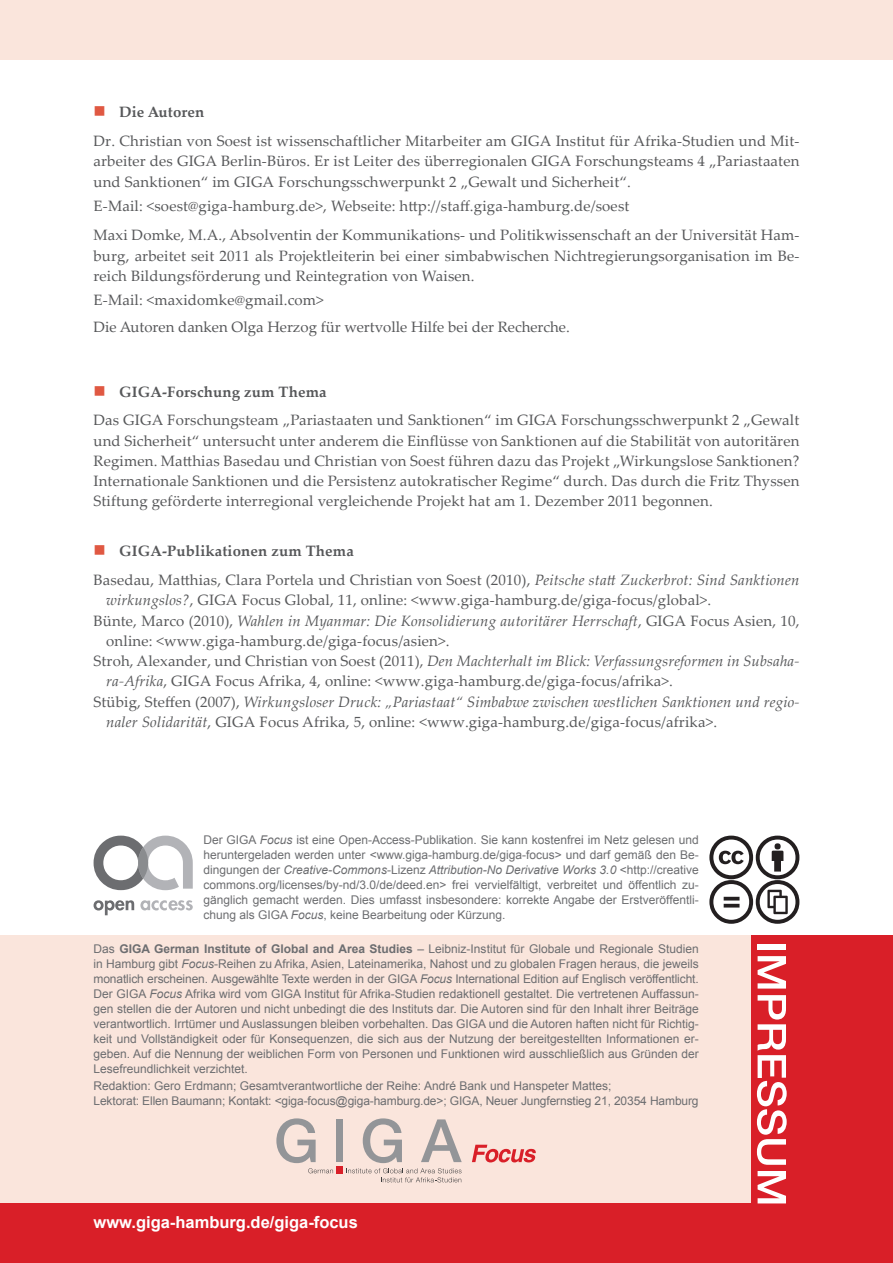
<style>
.page{position:relative;width:893px;height:1263px;background:#fff}
.page>*{position:absolute;margin:0;border:0;box-sizing:border-box;transform-origin:0 0}
.foc__text_fusszeile{font:700 16.5px "Arial";color:#fff}
.foc__letzte_seite_fl{font:15px/20.2px "Palatino Linotype";letter-spacing:.01em;color:#57585a;text-align:justify}
.foc__letzte_seite_li{font:15px/20.2px "Palatino Linotype";letter-spacing:.01em;color:#57585a}
.foc__letzte_seite_li-2{font:italic 15px/20.2px "Palatino Linotype";letter-spacing:.01em;color:#57585a}
.foc__letzte_seite_e{font:15px "Palatino Linotype";letter-spacing:.01em;color:#57585a}
.foc__letzte_seite_au{font:700 15px "Palatino Linotype";letter-spacing:.01em;color:#57585a}
.foc__letzte_seite_im{font:12px/15px "Arial";color:#6c6d70;text-align:justify}
.s1{font-style:italic}
.s2{font-style:normal}
.s3{font-weight:700}
</style>
<div class="page">
<svg style="left:94px;top:836px;width:99px;height:54px"></svg>
<svg style="left:94px;top:900px;width:40px;height:15px"></svg>
<svg style="left:140px;top:900px;width:53px;height:10px"></svg>
<div style="left:0;top:935px;width:893px;height:328px;background:#fae5dc"></div>
<div style="left:752px;top:935px;width:141px;height:328px;background:#d91f28"></div>
<div style="left:758px;top:944px;width:28px;height:5px;background:#fff"></div>
<svg style="left:758px;top:956px;width:28px;height:32px"></svg>
<svg style="left:757px;top:995px;width:30px;height:170px"></svg>
<svg style="left:758px;top:1171px;width:28px;height:32px"></svg>
<div style="left:0;top:0;width:893px;height:60px;background:#fae5dc"></div>
<div style="left:336px;top:1119px;width:7px;height:43px;background:#939598"></div>
<svg style="left:276px;top:1118px;width:57px;height:55px"></svg>
<svg style="left:346px;top:1118px;width:116px;height:64px"></svg>
<div style="left:336px;top:1166px;width:7px;height:7px;background:#d91f28"></div>
<svg style="left:472px;top:1145px;width:64px;height:17px"></svg>
<div style="left:0;top:1203px;width:753px;height:60px;background:#d91f28"></div>
<svg style="left:709px;top:836px;width:90px;height:88px"></svg>
<p class="foc__letzte_seite_au" style="left:119px;top:102px;width:87px">Die Autoren</p>
<p class="foc__letzte_seite_fl" style="left:94px;top:130px;width:707px">Dr. Christian von Soest ist wissenschaftlicher Mitarbeiter am GIGA Institut für Afrika-Studien und Mit&shy;arbeiter des GIGA Berlin-Büros. Er ist Leiter des überregionalen GIGA Forschungsteams 4 „Pariastaaten und Sanktionen“ im GIGA Forschungsschwerpunkt 2 „Gewalt und Sicherheit“.</p>
<p class="foc__letzte_seite_e" style="left:94px;top:195px;width:537px">E-Mail: &lt;soest@giga-hamburg.de&gt;, Webseite: http://staff.giga-hamburg.de/soest</p>
<p class="foc__letzte_seite_fl" style="left:94px;top:224px;width:707px">Maxi Domke, M.A., Absolventin der Kommunikations- und Politikwissenschaft an der Universität Ham&shy;burg, arbeitet seit 2011 als Projektleiterin bei einer simbabwischen Nichtregierungsorganisation im Be&shy;reich Bildungsförderung und Reintegration von Waisen.</p>
<p class="foc__letzte_seite_e" style="left:94px;top:290px;width:232px">E-Mail: &lt;maxidomke@gmail.com&gt;</p>
<p class="foc__letzte_seite_fl" style="left:94px;top:316px;width:478px">Die Autoren danken Olga Herzog für wertvolle Hilfe bei der Recherche.</p>
<p class="foc__letzte_seite_au" style="left:119px;top:381px;width:209px">GIGA-Forschung zum Thema</p>
<p class="foc__letzte_seite_fl" style="left:94px;top:409px;width:707px">Das GIGA Forschungsteam „Pariastaaten und Sanktionen“ im GIGA Forschungsschwerpunkt 2 „Gewalt und Sicherheit“ untersucht unter anderem die Einflüsse von Sanktionen auf die Stabilität von autoritären Regimen. Matthias Basedau und Christian von Soest führen dazu das Projekt „Wirkungslose Sanktionen?<br>Internationale Sanktionen und die Persistenz autokratischer Regime“ durch. Das durch die Fritz Thyssen Stiftung geförderte interregional vergleichende Projekt hat am 1. Dezember 2011 begonnen.</p>
<p class="foc__letzte_seite_au" style="left:119px;top:541px;width:236px">GIGA-Publikationen zum Thema</p>
<p class="foc__letzte_seite_li" style="left:106px;top:569px;width:695px;text-indent:-13px">Basedau, Matthias, Clara Portela und Christian von Soest (2010), <span class="s1">Peitsche statt Zuckerbrot: Sind Sanktionen wirkungslos?</span>, GIGA Focus Global, 11, online: &lt;www.giga-hamburg.de/giga-focus/global&gt;.</p>
<p class="foc__letzte_seite_li" style="left:106px;top:610px;width:695px;text-indent:-13px">Bünte, Marco (2010), <span class="s1">Wahlen in Myanmar: Die Konsolidierung autoritärer Herrschaft</span>, GIGA Focus Asien, 10, online: &lt;www.giga-hamburg.de/giga-focus/asien&gt;.</p>
<p class="foc__letzte_seite_li" style="left:106px;top:650px;width:695px;text-indent:-13px">Stroh, Alexander, und Christian von Soest (2011), <span class="s1">Den Machterhalt im Blick: Verfassungsreformen in Subsaha&shy;ra-Afrika</span>, GIGA Focus Afrika, 4, online: &lt;www.giga-hamburg.de/giga-focus/afrika&gt;.</p>
<p class="foc__letzte_seite_li-2" style="left:106px;top:691px;width:695px;text-indent:-13px"><span class="s2">Stübig, Steffen (2007),</span> Wirkungsloser Druck: „Pariastaat“ Simbabwe zwischen westlichen Sanktionen und regio&shy;naler Solidarität<span class="s2">, GIGA Focus Afrika, 5, online: &lt;www.giga-hamburg.de/giga-focus/afrika&gt;.</span></p>
<p class="foc__letzte_seite_im" style="left:203px;top:833px;width:497px">Der GIGA <span class="s1">Focus</span> ist eine Open-Access-Publikation. Sie kann kostenfrei im Netz gelesen und heruntergeladen werden unter &lt;www.giga-hamburg.de/giga-focus&gt; und darf gemäß den Be&shy;dingungen der <span class="s1">Creative-Commons</span>-Lizenz <span class="s1">Attribution-No Derivative Works 3.0</span> &lt;http://creative commons.org/licenses/by-nd/3.0/de/deed.en&gt; frei vervielfältigt, verbreitet und öffentlich zu&shy;gänglich gemacht werden. Dies umfasst insbesondere: korrekte Angabe der Erstveröffentli&shy;chung als GIGA <span class="s1">Focus</span>, keine Bearbeitung oder Kürzung.</p>
<p class="foc__letzte_seite_im" style="left:94px;top:941px;width:607px">Das <span class="s3">GIGA German Institute of Global and Area Studies</span> – Leibniz-Institut für Globale und Regionale Studien in Hamburg gibt <span class="s1">Focus</span>-Reihen zu Afrika, Asien, Lateinamerika, Nahost und zu globalen Fragen heraus, die jeweils monatlich erscheinen. Ausgewählte Texte werden in der GIGA <span class="s1">Focus</span> International Edition auf Englisch veröffentlicht.<br>Der GIGA <span class="s1">Focus</span> Afrika wird vom GIGA Institut für Afrika-Studien redaktionell gestaltet. Die vertretenen Auffassun&shy;gen stellen die der Autoren und nicht unbedingt die des Instituts dar. Die Autoren sind für den Inhalt ihrer Beiträge verantwortlich. Irrtümer und Auslassungen bleiben vorbehalten. Das GIGA und die Autoren haften nicht für Richtig&shy;keit und Vollständigkeit oder für Konsequenzen, die sich aus der Nutzung der bereitgestellten Informationen er&shy;geben. Auf die Nennung der weiblichen Form von Personen und Funktionen wird ausschließlich aus Gründen der Lesefreundlichkeit verzichtet.</p>
<p class="foc__letzte_seite_im" style="left:94px;top:1078px;width:520px">Redaktion: Gero Erdmann; Gesamtverantwortliche der Reihe: André Bank und Hanspeter Mattes;</p>
<p class="foc__letzte_seite_im" style="left:94px;top:1093px;width:607px">Lektorat: Ellen Baumann; Kontakt: &lt;giga-focus@giga-hamburg.de&gt;; GIGA, Neuer Jungfernstieg 21, 20354 Hamburg</p>
<p class="foc__text_fusszeile" style="left:94px;top:1211px;width:266px">www.giga-hamburg.de/giga-focus</p>
</div>
